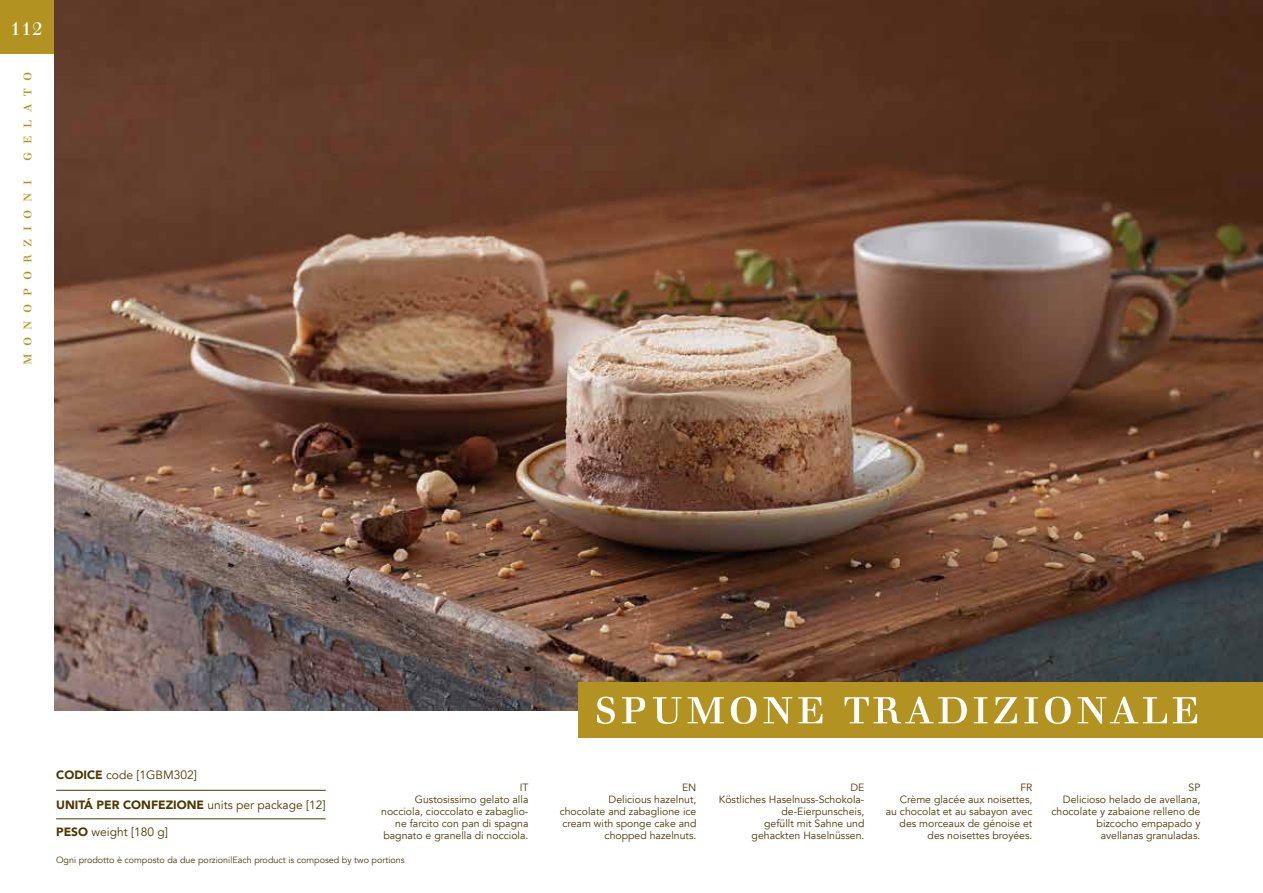
<style>
.page{position:relative;width:1263px;height:893px;background:#fff}
.page>*{position:absolute;margin:0;border:0;box-sizing:border-box;transform-origin:0 0}
.t1{font:51px "Justus Versalitas";letter-spacing:.05em;color:#fff}
.t2{font:18px "Justus Versalitas";color:#fff}
.t3{font:15px "Justus Versalitas";letter-spacing:.5em;color:#b29321}
.t4{font:12px "Avenir";color:#4c3900}
.t5{font:10.5px/12px "Avenir";color:#4c3900;text-align:right}
.t6{font:9px "Avenir";color:#4c3900}
.s1{font-weight:900}
</style>
<div class="page">
<div style="left:0;top:0;width:54px;height:54px;background:#b29321"></div>
<img style="left:54px;top:0;width:1209px;height:710px">
<div style="left:578px;top:682px;width:685px;height:56px;background:#b29321"></div>
<hr style="left:56px;top:818px;width:270px;height:1px;background:#4c3900">
<hr style="left:56px;top:790px;width:270px;height:1px;background:#4c3900">
<h2 class="t2" style="left:11px;top:18px;width:33px">112</h2>
<h3 class="t3" style="left:17px;top:161px;width:90px;rotate:-90deg">gelato</h3>
<h3 class="t3" style="left:17px;top:365px;width:187px;rotate:-90deg">monoporzioni</h3>
<h1 class="t1" style="left:594px;top:675px;width:608px">spumone tradizionale</h1>
<p class="t4" style="left:56px;top:767px;width:142px"><span class="s1">CODICE</span> code [1GBM302]</p>
<p class="t4" style="left:56px;top:797px;width:271px"><span class="s1">UNITÁ PER CONFEZIONE</span> units per package [12]</p>
<p class="t4" style="left:56px;top:824px;width:113px"><span class="s1">PESO</span> weight [180 g]</p>
<p class="t6" style="left:56px;top:854px;width:350px">Ogni prodotto è composto da due porzioni|Each product is composed by two portions</p>
<p class="t5" style="left:381px;top:781px;width:149px">IT<br>Gustosissimo gelato alla nocciola, cioccolato e zabaglio&shy;ne farcito con pan di spagna bagnato e granella di nocciola.</p>
<p class="t5" style="left:560px;top:781px;width:138px">EN<br>Delicious hazelnut,<br>chocolate and zabaglione ice cream with sponge cake and chopped hazelnuts.</p>
<p class="t5" style="left:719px;top:781px;width:147px">DE<br>Köstliches Haselnuss-Schokola&shy;de-Eierpunscheis,<br>gefüllt mit Sahne und gehackten Haselnüssen.</p>
<p class="t5" style="left:886px;top:781px;width:148px">FR<br>Crème glacée aux noisettes,<br>au chocolat et au sabayon avec des morceaux de génoise et des noisettes broyées.</p>
<p class="t5" style="left:1051px;top:781px;width:150px">SP<br>Delicioso helado de avellana, chocolate y zabaione relleno de bizcocho empapado y avellanas granuladas.</p>
</div>
